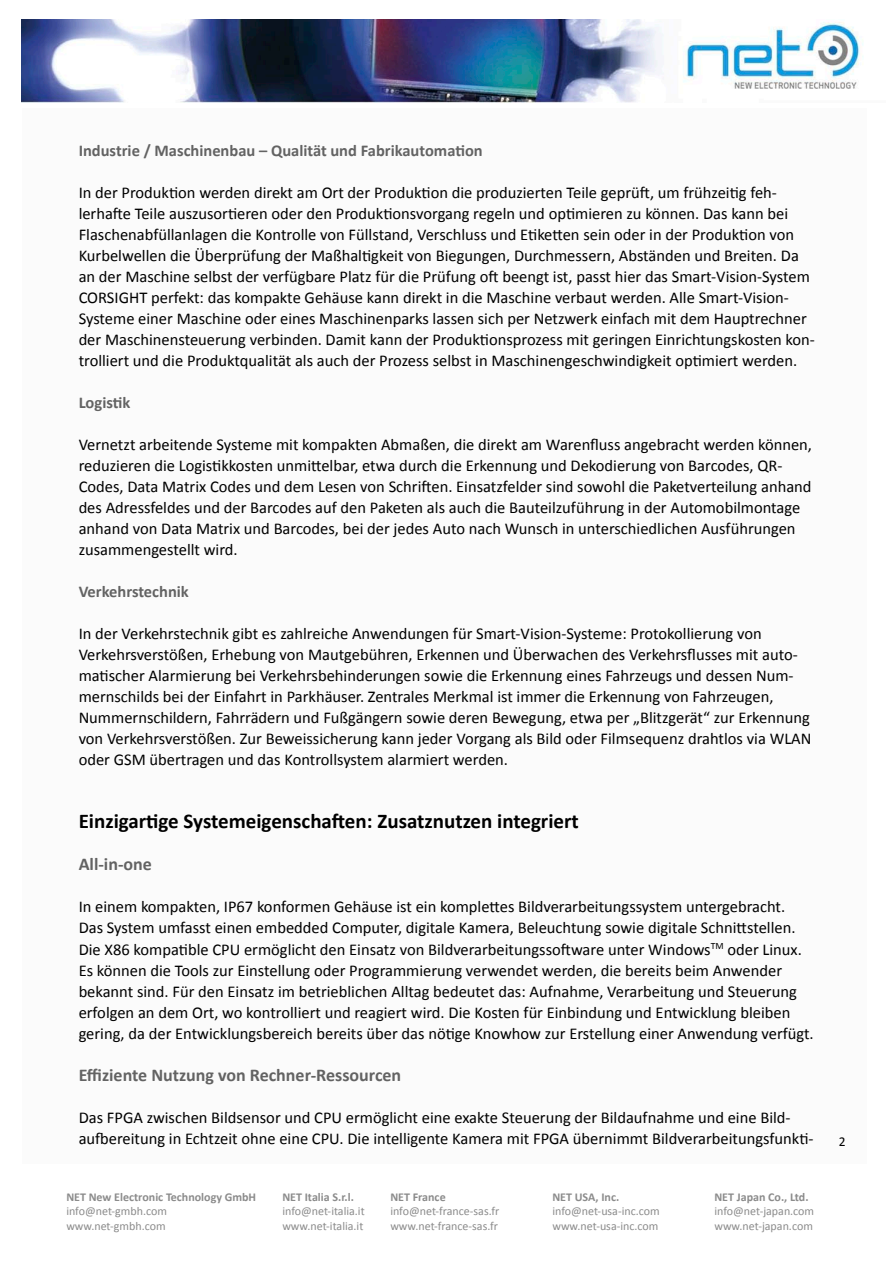
<style>
.page{position:relative;width:893px;height:1263px;background:#fff}
.page>*{position:absolute;margin:0;border:0;box-sizing:border-box;transform-origin:0 0}
.t1{font:700 21px "Calibri";color:#000}
.t2{font:700 18px "Calibri";color:#636363}
.t3{font:16.5px/21px "Calibri";color:#000}
.t4{font:700 16.5px "Calibri";color:#636363}
.t5{font:13.5px "Calibri";color:#000}
.t6{font:12px "Calibri";color:#8b8b8b}
.t7{font:700 12px "Calibri";color:#8b8b8b}
</style>
<div class="page">
<div style="left:23px;top:108px;width:844px;height:1056px;background:#fbfbfb"></div>
<img style="left:21px;top:19px;width:842px;height:83px">
<p class="t4" style="left:79px;top:140px;width:406px">Industrie / Maschinenbau – Qualität und Fabrikautomation</p>
<p class="t3" style="left:79px;top:182px;width:738px">In der Produktion werden direkt am Ort der Produktion die produzierten Teile geprüft, um frühzeitig feh&shy;lerhafte Teile auszusortieren oder den Produktionsvorgang regeln und optimieren zu können. Das kann bei Flaschenabfüllanlagen die Kontrolle von Füllstand, Verschluss und Etiketten sein oder in der Produktion von Kurbelwellen die Überprüfung der Maßhaltigkeit von Biegungen, Durchmessern, Abständen und Breiten. Da an der Maschine selbst der verfügbare Platz für die Prüfung oft beengt ist, passt hier das Smart-Vision-System CORSIGHT perfekt: das kompakte Gehäuse kann direkt in die Maschine verbaut werden. Alle Smart-Vision-Systeme einer Maschine oder eines Maschinenparks lassen sich per Netzwerk einfach mit dem Hauptrechner der Maschinensteuerung verbinden. Damit kann der Produktionsprozess mit geringen Einrichtungskosten kon&shy;trolliert und die Produktqualität als auch der Prozess selbst in Maschinengeschwindigkeit optimiert werden.</p>
<p class="t4" style="left:79px;top:392px;width:53px">Logistik</p>
<p class="t3" style="left:79px;top:434px;width:735px">Vernetzt arbeitende Systeme mit kompakten Abmaßen, die direkt am Warenfluss angebracht werden können, reduzieren die Logistikkosten unmittelbar, etwa durch die Erkennung und Dekodierung von Barcodes, QR-Codes, Data Matrix Codes und dem Lesen von Schriften. Einsatzfelder sind sowohl die Paketverteilung anhand des Adressfeldes und der Barcodes auf den Paketen als auch die Bauteilzuführung in der Automobilmontage anhand von Data Matrix und Barcodes, bei der jedes Auto nach Wunsch in unterschiedlichen Ausführungen zusammengestellt wird.</p>
<p class="t4" style="left:79px;top:581px;width:112px">Verkehrstechnik</p>
<p class="t3" style="left:79px;top:623px;width:734px">In der Verkehrstechnik gibt es zahlreiche Anwendungen für Smart-Vision-Systeme: Protokollierung von Verkehrsverstößen, Erhebung von Mautgebühren, Erkennen und Überwachen des Verkehrsflusses mit auto&shy;matischer Alarmierung bei Verkehrsbehinderungen sowie die Erkennung eines Fahrzeugs und dessen Num&shy;mernschilds bei der Einfahrt in Parkhäuser. Zentrales Merkmal ist immer die Erkennung von Fahrzeugen, Nummernschildern, Fahrrädern und Fußgängern sowie deren Bewegung, etwa per „Blitzgerät“ zur Erkennung von Verkehrsverstößen. Zur Beweissicherung kann jeder Vorgang als Bild oder Filmsequenz drahtlos via WLAN oder GSM übertragen und das Kontrollsystem alarmiert werden.</p>
<p class="t1" style="left:79px;top:808px;width:502px">Einzigartige Systemeigenschaften: Zusatznutzen integriert</p>
<p class="t2" style="left:79px;top:853px;width:75px">All-in-one</p>
<p class="t3" style="left:79px;top:896px;width:737px">In einem kompakten, IP67 konformen Gehäuse ist ein komplettes Bildverarbeitungssystem untergebracht.<br>Das System umfasst einen embedded Computer, digitale Kamera, Beleuchtung sowie digitale Schnittstellen.<br>Die X86 kompatible CPU ermöglicht den Einsatz von Bildverarbeitungssoftware unter Windows<sup>TM</sup> oder Linux.<br>Es können die Tools zur Einstellung oder Programmierung verwendet werden, die bereits beim Anwender bekannt sind. Für den Einsatz im betrieblichen Alltag bedeutet das: Aufnahme, Verarbeitung und Steuerung erfolgen an dem Ort, wo kontrolliert und reagiert wird. Die Kosten für Einbindung und Entwicklung bleiben gering, da der Entwicklungsbereich bereits über das nötige Knowhow zur Erstellung einer Anwendung verfügt.</p>
<p class="t2" style="left:79px;top:1063px;width:324px">Effiziente Nutzung von Rechner-Ressourcen</p>
<p class="t3" style="left:79px;top:1106px;width:736px">Das FPGA zwischen Bildsensor und CPU ermöglicht eine exakte Steuerung der Bildaufnahme und eine Bild&shy;aufbereitung in Echtzeit ohne eine CPU. Die intelligente Kamera mit FPGA übernimmt Bildverarbeitungsfunkti-</p>
<p class="t7" style="left:66px;top:1189px;width:191px">NET New Electronic Technology GmbH</p>
<p class="t7" style="left:282px;top:1189px;width:73px">NET Italia S.r.l.</p>
<p class="t7" style="left:390px;top:1189px;width:57px">NET France</p>
<p class="t7" style="left:552px;top:1189px;width:68px">NET USA, Inc.</p>
<p class="t7" style="left:714px;top:1189px;width:96px">NET Japan Co., Ltd.</p>
<p class="t6" style="left:66px;top:1203px;width:102px">info@net-gmbh.com</p>
<p class="t6" style="left:282px;top:1203px;width:84px">info@net-italia.it</p>
<p class="t6" style="left:390px;top:1203px;width:111px">info@net-france-sas.fr</p>
<p class="t6" style="left:552px;top:1203px;width:109px">info@net-usa-inc.com</p>
<p class="t6" style="left:714px;top:1203px;width:101px">info@net-japan.com</p>
<p class="t6" style="left:66px;top:1218px;width:101px">www.net-gmbh.com</p>
<p class="t6" style="left:282px;top:1218px;width:83px">www.net-italia.it</p>
<p class="t6" style="left:390px;top:1218px;width:109px">www.net-france-sas.fr</p>
<p class="t6" style="left:552px;top:1218px;width:108px">www.net-usa-inc.com</p>
<p class="t6" style="left:714px;top:1218px;width:100px">www.net-japan.com</p>
<p class="t5" style="left:839px;top:1133px;width:8px">2</p>
</div>
